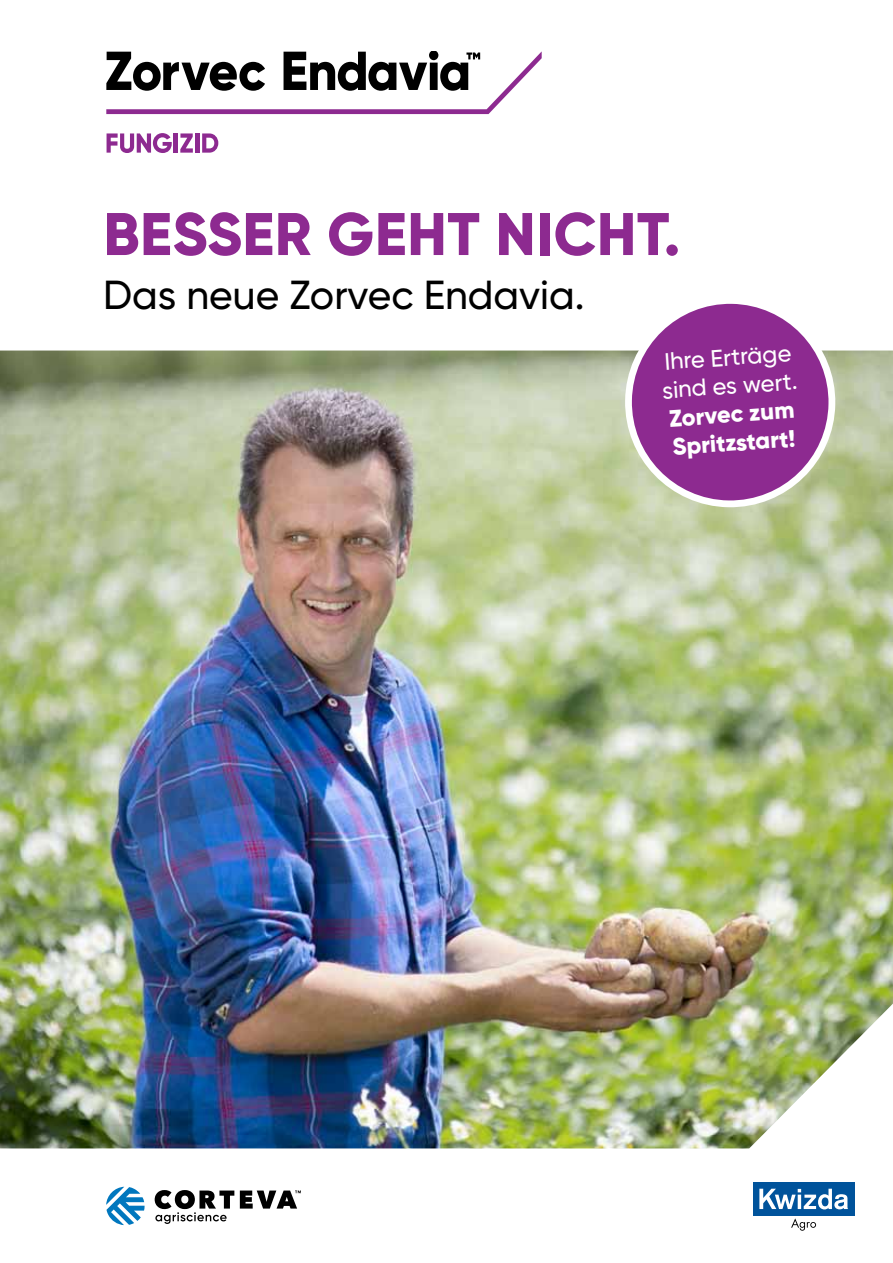
<style>
.page{position:relative;width:893px;height:1263px;background:#fff}
.page>*{position:absolute;margin:0;border:0;box-sizing:border-box;transform-origin:0 0}
.t1{font:800 60px "Gilroy";letter-spacing:.01em;color:#8d2a90}
.t2{font:500 40.5px "Gilroy";color:#000}
.t3{font:500 23.85px/28.5px "Gilroy";color:#fff}
.t4{font:800 23.85px/28.5px "Gilroy";color:#fff}
</style>
<div class="page">
<svg style="left:106px;top:1187px;width:39px;height:38px"></svg>
<svg style="left:240px;top:1190px;width:61px;height:18px"></svg>
<svg style="left:155px;top:1190px;width:79px;height:34px"></svg>
<svg style="left:107px;top:133px;width:65px;height:20px"></svg>
<hr style="left:174px;top:133px;width:4px;height:20px;background:#8d2a90">
<svg style="left:180px;top:133px;width:13px;height:20px"></svg>
<div style="left:195px;top:133px;width:5px;height:20px;background:#8d2a90"></div>
<svg style="left:202px;top:133px;width:16px;height:20px"></svg>
<svg style="left:106px;top:51px;width:436px;height:63px"></svg>
<img style="left:0;top:350px;width:893px;height:798px">
<div style="left:753px;top:1182px;width:102px;height:34px;background:#00539b"></div>
<svg style="left:759px;top:1189px;width:89px;height:20px"></svg>
<svg style="left:791px;top:1218px;width:25px;height:13px"></svg>
<svg style="left:627px;top:303px;width:206px;height:208px"></svg>
<h1 class="t1" style="left:103px;top:196px;width:579px">BESSER GEHT NICHT.</h1>
<h2 class="t2" style="left:103px;top:270px;width:483px">Das neue Zorvec Endavia.</h2>
<p class="t3" style="left:659px;top:347px;width:137px;rotate:-4deg">Ihre Erträge sind es wert.</p>
<p class="t4" style="left:668px;top:404px;width:127px;rotate:-4deg">ZORVEC ZUM<br>SPRITZSTART!</p>
</div>
